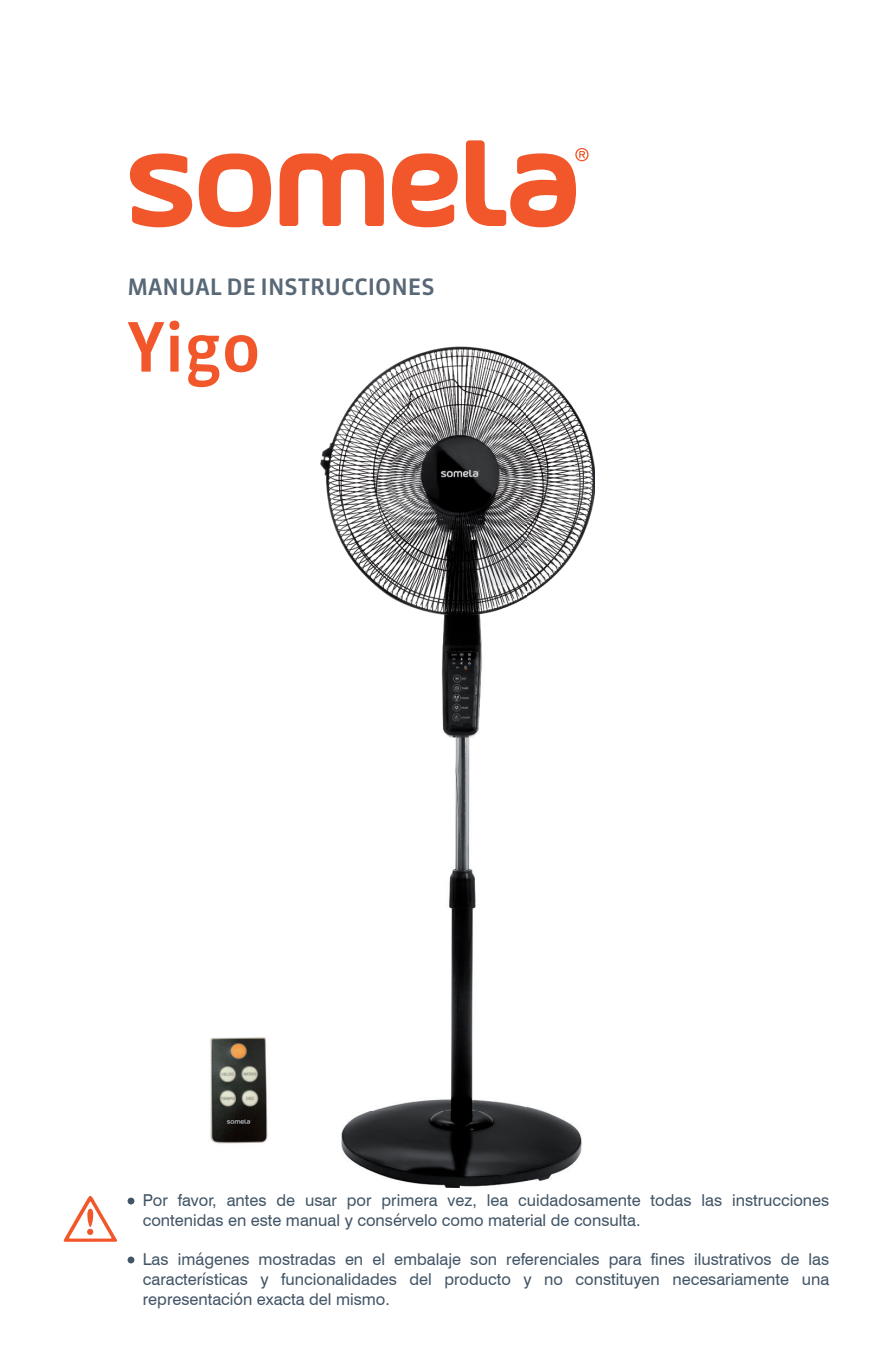
<style>
.page{position:relative;width:893px;height:1372px;background:#fff}
.page>*{position:absolute;margin:0;border:0;box-sizing:border-box;transform-origin:0 0}
.t1{font:500 67.5px "Sanuk";color:#f1572a}
.t2{font:500 22.5px "Sanuk";color:#596876}
.t3{font:16.43px/19.6px "Swiss 721 BT";color:#425566}
</style>
<div class="page">
<img style="left:321px;top:346px;width:274px;height:841px">
<svg style="left:64px;top:1196px;width:53px;height:45px"></svg>
<div style="left:128px;top:1197px;width:6px;height:7px;background:#425566;border-radius:50%"></div>
<div style="left:128px;top:1256px;width:6px;height:7px;background:#425566;border-radius:50%"></div>
<img style="left:210px;top:1037px;width:58px;height:107px">
<svg style="left:280px;top:153px;width:104px;height:73px"></svg>
<svg style="left:129px;top:153px;width:142px;height:74px"></svg>
<svg style="left:392px;top:153px;width:66px;height:75px"></svg>
<svg style="left:466px;top:140px;width:123px;height:87px"></svg>
<h2 class="t2" style="left:128px;top:272px;width:308px">MANUAL DE INSTRUCCIONES</h2>
<h1 class="t1" style="left:128px;top:305px;width:135px">Yigo</h1>
<p class="t3" style="left:143px;top:1190px;width:688px">Por favor, antes de usar por primera vez, lea cuidadosamente todas las instrucciones contenidas en este manual y consérvelo como material de consulta.</p>
<p class="t3" style="left:143px;top:1249px;width:688px;text-align:justify">Las imágenes mostradas en el embalaje son referenciales para fines ilustrativos de las características y funcionalidades del producto y no constituyen necesariamente una representación exacta del mismo.</p>
</div>
